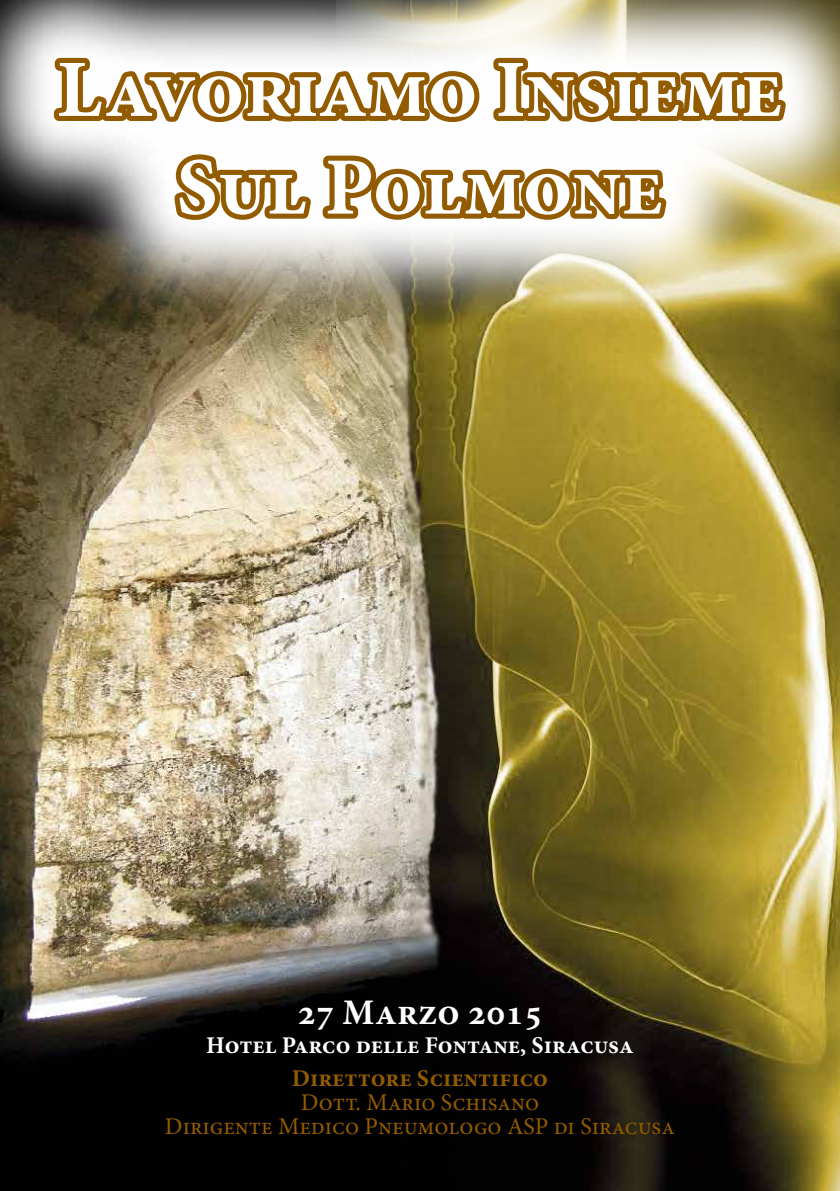
<style>
.page{position:relative;width:840px;height:1191px;background:#fff}
.page>*{position:absolute;margin:0;border:0;box-sizing:border-box;transform-origin:0 0}
.t1{font:700 81.4px/97.6px "Minion Pro";letter-spacing:-.005em;color:#fff;text-align:center}
.t2{font:700 36px "Minion Pro";color:#fff}
.t3{font:24px/24px "Minion Pro";color:#935b00;text-align:center}
.t4{font:700 24px "Minion Pro";color:#fff}
.t5{font:700 24px "Minion Pro";color:#935b00}
</style>
<div class="page">
<img style="left:0;top:328px;width:839px;height:863px">
<img style="left:0;top:0;width:839px;height:328px">
<svg style="left:49px;top:53px;width:327px;height:77px"></svg>
<svg style="left:360px;top:67px;width:74px;height:1124px;background:#8b8471"></svg>
<svg style="left:420px;top:53px;width:270px;height:74px"></svg>
<svg style="left:673px;top:67px;width:74px;height:1124px;background:#948441"></svg>
<svg style="left:733px;top:67px;width:59px;height:59px"></svg>
<svg style="left:168px;top:147px;width:305px;height:81px"></svg>
<svg style="left:455px;top:165px;width:75px;height:1026px;background:#5c5126"></svg>
<svg style="left:515px;top:157px;width:157px;height:68px"></svg>
<h1 class="t1" style="left:57px;top:40px;width:727px">Lavoriamo Insieme<br>Sul Polmone</h1>
<h2 class="t2" style="left:297px;top:987px;width:247px">27 Marzo 2015</h2>
<p class="t4" style="left:206px;top:1028px;width:428px">Hotel Parco delle Fontane, Siracusa</p>
<p class="t5" style="left:292px;top:1061px;width:258px">Direttore Scientifico</p>
<p class="t3" style="left:165px;top:1090px;width:511px">Dott. Mario Schisano<br>Dirigente Medico Pneumologo ASP di Siracusa</p>
</div>
